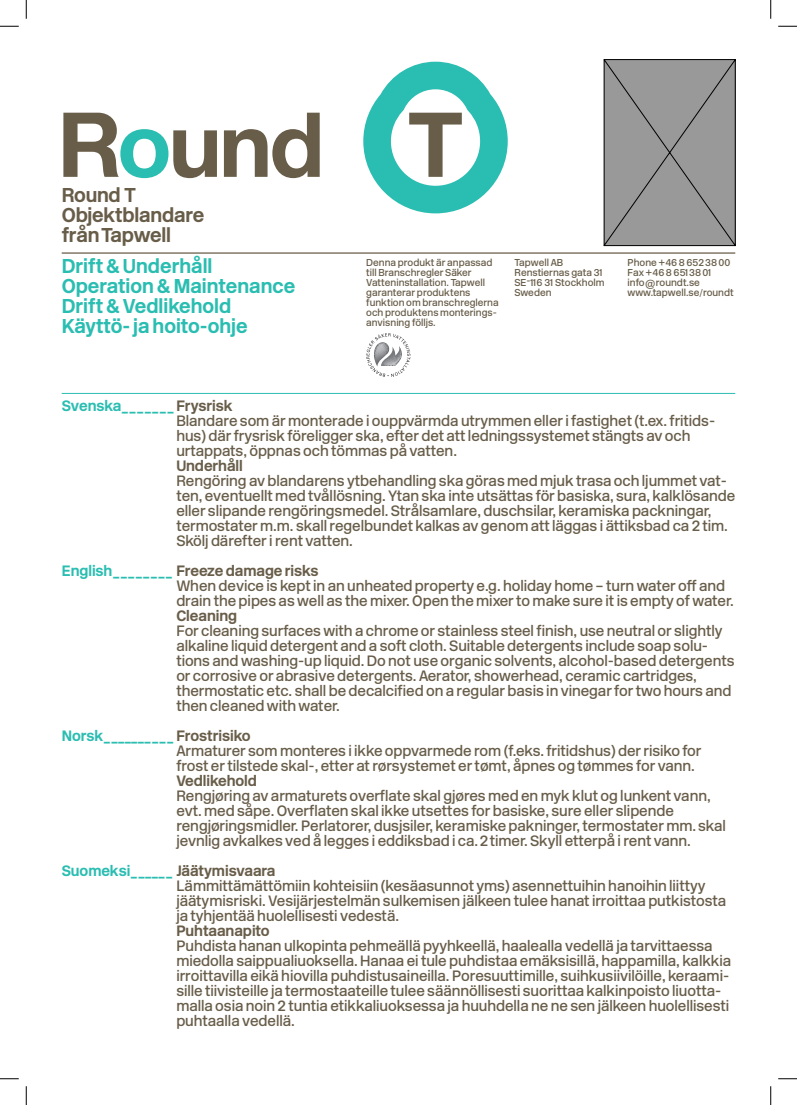
<style>
.page{position:relative;width:797px;height:1105px;background:#fff}
.page>*{position:absolute;margin:0;border:0;box-sizing:border-box;transform-origin:0 0}
.t1{font:700 20px/20px "New Rail Alphabet";color:#2abdb1}
.t2{font:700 20px/20px "New Rail Alphabet";letter-spacing:-.015em;color:#685d49}
.t3{font:500 15px/15px "New Rail Alphabet";letter-spacing:-.005em;color:#685d49}
.t4{font:700 15px "New Rail Alphabet";letter-spacing:-.005em;color:#2abdb1}
.t5{font:700 15px "New Rail Alphabet";letter-spacing:-.005em;color:#685d49}
.t6{font:500 10px/10px "New Rail Alphabet";color:#685d49}
.s1{color:#685d49}
.s2{color:#2abdb1}
</style>
<div class="page">
<svg style="left:63px;top:113px;width:154px;height:65px"></svg>
<svg style="left:224px;top:113px;width:96px;height:65px"></svg>
<svg style="left:363px;top:62px;width:144px;height:151px"></svg>
<hr style="left:62px;top:393px;width:673px;height:1px;background:#2abdb1">
<hr style="left:62px;top:252px;width:673px;height:2px;background:#685d49">
<svg style="left:366px;top:333px;width:44px;height:44px"></svg>
<svg style="left:603px;top:59px;width:133px;height:187px"></svg>
<svg style="left:0;top:25px;width:19px;height:2px"></svg>
<svg style="left:778px;top:25px;width:19px;height:2px"></svg>
<svg style="left:0;top:1078px;width:19px;height:1px"></svg>
<svg style="left:778px;top:1078px;width:19px;height:1px"></svg>
<svg style="left:25px;top:0;width:2px;height:19px"></svg>
<svg style="left:25px;top:1086px;width:2px;height:19px"></svg>
<svg style="left:770px;top:0;width:1px;height:19px"></svg>
<svg style="left:770px;top:1086px;width:1px;height:19px"></svg>
<h1 class="t2" style="left:62px;top:185px;width:144px">Round T<br>Objektblandare från Tapwell</h1>
<h1 class="t1" style="left:62px;top:256px;width:235px">Drift &amp; Underhåll<br>Operation &amp; Maintenance<br>Drift &amp; Vedlikehold<br>Käyttö- ja hoito-ohje</h1>
<p class="t6" style="left:366px;top:257px;width:134px">Denna produkt är anpassad till Branschregler Säker<br>Vatteninstallation. Tapwell garanterar produktens funktion om branschreglerna och produktens monterings&shy;anvisning fölljs.</p>
<p class="t6" style="left:627px;top:257px;width:108px">Phone +46 8 652 38 00<br>Fax +46 8 651 38 01 info@roundt.se www.tapwell.se/roundt</p>
<p class="t6" style="left:514px;top:257px;width:92px">Tapwell AB<br>Renstiernas gata 31<br>SE-116 31 Stockholm<br>Sweden</p>
<p class="t4" style="left:62px;top:395px;width:172px">Svenska_______<span class="s1">Frysrisk</span></p>
<p class="t3" style="left:176px;top:412px;width:540px">Blandare som är monterade i ouppvärmda utrymmen eller i fastighet (t.ex. fritids&shy;hus) där frysrisk föreligger ska, efter det att ledningssystemet stängts av och urtappats, öppnas och tömmas på vatten.</p>
<p class="t5" style="left:176px;top:455px;width:68px">Underhåll</p>
<p class="t3" style="left:176px;top:472px;width:560px">Rengöring av blandarens ytbehandling ska göras med mjuk trasa och ljummet vat&shy;ten, eventuellt med tvållösning. Ytan ska inte utsättas för basiska, sura, kalklösande eller slipande rengöringsmedel. Strålsamlare, duschsilar, keramiska packningar, termostater m.m. skall regelbundet kalkas av genom att läggas i ättiksbad ca 2 tim.<br>Skölj därefter i rent vatten.</p>
<p class="t3" style="left:176px;top:577px;width:559px">When device is kept in an unheated property e.g. holiday home – turn water off and drain the pipes as well as the mixer. Open the mixer to make sure it is empty of water.</p>
<p class="t5" style="left:176px;top:605px;width:62px">Cleaning</p>
<p class="t3" style="left:176px;top:622px;width:560px">For cleaning surfaces with a chrome or stainless steel finish, use neutral or slightly alkaline liquid detergent and a soft cloth. Suitable detergents include soap solu&shy;tions and washing-up liquid. Do not use organic solvents, alcohol-based detergents or corrosive or abrasive detergents. Aerator, showerhead, ceramic cartridges, thermostatic etc. shall be decalcified on a regular basis in vinegar for two hours and then cleaned with water.</p>
<p class="t3" style="left:176px;top:742px;width:526px">Armaturer som monteres i ikke oppvarmede rom (f.eks. fritidshus) der risiko for frost er tilstede skal-, etter at rørsystemet er tømt, åpnes og tømmes for vann.</p>
<p class="t5" style="left:176px;top:770px;width:82px">Vedlikehold</p>
<p class="t3" style="left:176px;top:787px;width:551px">Rengjøring av armaturets overflate skal gjøres med en myk klut og lunkent vann, evt. med såpe. Overflaten skal ikke utsettes for basiske, sure eller slipende rengjøringsmidler. Perlatorer, dusjsiler, keramiske pakninger, termostater mm. skal jevnlig avkalkes ved å legges i eddiksbad i ca. 2 timer. Skyll etterpå i rent vann.</p>
<p class="t3" style="left:176px;top:877px;width:551px">Lämmittämättömiin kohteisiin (kesäasunnot yms) asennettuihin hanoihin liittyy jäätymisriski. Vesijärjestelmän sulkemisen jälkeen tulee hanat irroittaa putkistosta ja tyhjentää huolellisesti vedestä.</p>
<p class="t5" style="left:176px;top:920px;width:95px">Puhtaanapito</p>
<p class="t3" style="left:176px;top:937px;width:556px">Puhdista hanan ulkopinta pehmeällä pyyhkeellä, haalealla vedellä ja tarvittaessa miedolla saippualiuoksella. Hanaa ei tule puhdistaa emäksisillä, happamilla, kalkkia irroittavilla eikä hiovilla puhdistusaineilla. Poresuuttimille, suihkusiivilöille, keraami&shy;sille tiivisteille ja termostaateille tulee säännöllisesti suorittaa kalkinpoisto liuotta&shy;malla osia noin 2 tuntia etikkaliuoksessa ja huuhdella ne ne sen jälkeen huolellisesti puhtaalla vedellä.</p>
<p class="t5" style="left:62px;top:560px;width:258px"><span class="s2">English________</span> Freeze damage risks</p>
<p class="t4" style="left:62px;top:725px;width:190px">Norsk__________<span class="s1">Frostrisiko</span></p>
<p class="t4" style="left:62px;top:860px;width:215px">Suomeksi______ <span class="s1">Jäätymisvaara</span></p>
</div>
